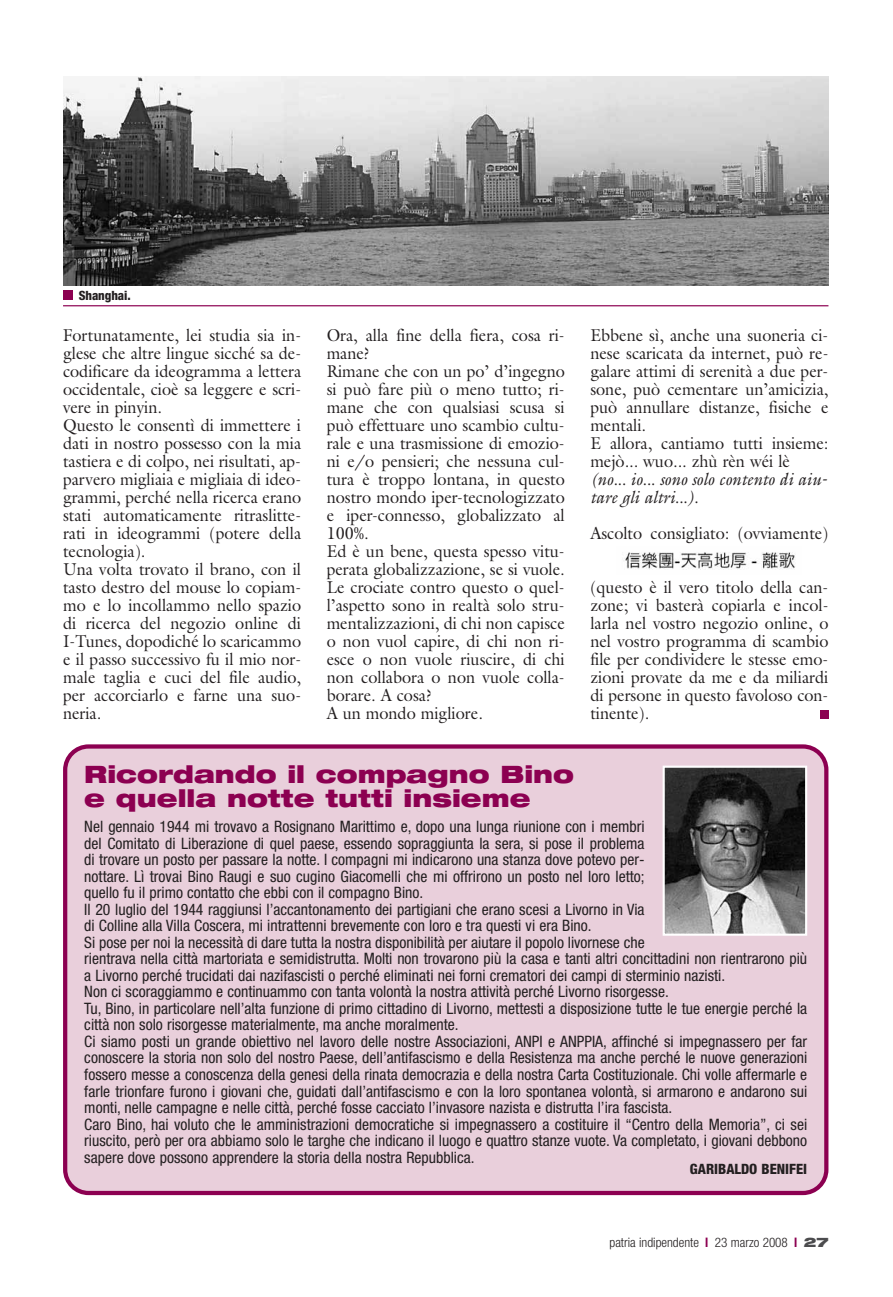
<style>
.page{position:relative;width:893px;height:1297px;background:#fff}
.page>*{position:absolute;margin:0;border:0;box-sizing:border-box;transform-origin:0 0}
.t1{font:900 expanded 24px/24px "Helvetica Neue";color:#8c0051}
.t2{font:17.25px/18px "Galliard";color:#231f20;scale:.94 1}
.t3{font:italic 17.25px/18px "Galliard";color:#231f20;scale:.94 1}
.t4{font:condensed 15.75px/16.5px "Helvetica Neue";color:#231f20}
.t5{font:800 condensed 14.25px "Helvetica Neue";color:#231f20}
.t6{font:300 condensed 13.2px "Helvetica Neue";color:#231f20}
.t7{font:800 condensed 12.75px "Helvetica Neue";letter-spacing:-.005em;color:#231f20}
.s1{font-weight:700;color:#8c0051}
.s2{font-weight:900;font-stretch:expanded;color:#4c4c4e}
</style>
<div class="page">
<div style="left:820px;top:710px;width:8px;height:9px;background:#8c0051"></div>
<hr style="left:63px;top:305px;width:765px;height:1px;background:#8c0051">
<div style="left:63px;top:291px;width:9px;height:9px;background:#8c0051"></div>
<img style="left:63px;top:77px;width:765px;height:208px">
<div style="left:63px;top:744px;width:765px;height:451px;background:#e9cfdb"></div>
<img style="left:623px;top:552px;width:172px;height:18px">
<img style="left:666px;top:769px;width:138px;height:164px">
<div style="left:663px;top:766px;width:144px;height:170px;border:2px solid #fff"></div>
<p class="t7" style="left:79px;top:291px;width:54px">Shanghai.</p>
<p class="t2" style="left:63px;top:328px;width:255px">Fortunatamente, lei studia sia in&shy;glese che altre lingue sicché sa de&shy;codificare da ideogramma a lettera occidentale, cioè sa leggere e scri&shy;vere in pinyin.<br>Questo le consentì di immettere i dati in nostro possesso con la mia tastiera e di colpo, nei risultati, ap&shy;parvero migliaia e migliaia di ideo&shy;grammi, perché nella ricerca erano stati automaticamente ritraslitte&shy;rati in ideogrammi (potere della tecnologia).<br>Una volta trovato il brano, con il tasto destro del mouse lo copiam&shy;mo e lo incollammo nello spazio di ricerca del negozio online di<br>I-Tunes, dopodiché lo scaricammo e il passo successivo fu il mio nor&shy;male taglia e cuci del file audio, per accorciarlo e farne una suo&shy;neria.</p>
<p class="t2" style="left:327px;top:328px;width:255px">Ora, alla fine della fiera, cosa ri&shy;mane?<br>Rimane che con un po’ d’ingegno si può fare più o meno tutto; ri&shy;mane che con qualsiasi scusa si può effettuare uno scambio cultu&shy;rale e una trasmissione di emozio&shy;ni e/o pensieri; che nessuna cul&shy;tura è troppo lontana, in questo nostro mondo iper-tecnologizzato e iper-connesso, globalizzato al<br>100%.<br>Ed è un bene, questa spesso vitu&shy;perata globalizzazione, se si vuole.<br>Le crociate contro questo o quel&shy;l’aspetto sono in realtà solo stru&shy;mentalizzazioni, di chi non capisce o non vuol capire, di chi non ri&shy;esce o non vuole riuscire, di chi non collabora o non vuole colla&shy;borare. A cosa?<br>A un mondo migliore.</p>
<p class="t2" style="left:590px;top:328px;width:255px">Ebbene sì, anche una suoneria ci&shy;nese scaricata da internet, può re&shy;galare attimi di serenità a due per&shy;sone, può cementare un’amicizia, può annullare distanze, fisiche e mentali.<br>E allora, cantiamo tutti insieme: mejò... wuo... zhù rèn wéi lè</p>
<p class="t3" style="left:590px;top:472px;width:253px">(no... io... sono solo contento di aiu&shy;tare gli altri...).</p>
<p class="t2" style="left:590px;top:526px;width:255px">Ascolto consigliato: (ovviamente)</p>
<p class="t2" style="left:590px;top:580px;width:255px;text-align:justify">(questo è il vero titolo della can&shy;zone; vi basterà copiarla e incol&shy;larla nel vostro negozio online, o nel vostro programma di scambio file per condividere le stesse emo&shy;zioni provate da me e da miliardi di persone in questo favoloso con&shy;tinente).</p>
<h1 class="t1" style="left:84px;top:765px;width:491px">Ricordando il compagno Bino e quella notte tutti insieme</h1>
<p class="t4" style="left:84px;top:820px;width:724px">Nel gennaio 1944 mi trovavo a Rosignano Marittimo e, dopo una lunga riunione con i membri<br>del Comitato di Liberazione di quel paese, essendo sopraggiunta la sera, si pose il problema<br>di trovare un posto per passare la notte. I compagni mi indicarono una stanza dove potevo per-<br>nottare. Lì trovai Bino Raugi e suo cugino Giacomelli che mi offrirono un posto nel loro letto;<br>quello fu il primo contatto che ebbi con il compagno Bino.<br>Il 20 luglio del 1944 raggiunsi l’accantonamento dei partigiani che erano scesi a Livorno in Via<br>di Colline alla Villa Coscera, mi intrattenni brevemente con loro e tra questi vi era Bino.<br>Si pose per noi la necessità di dare tutta la nostra disponibilità per aiutare il popolo livornese che<br>rientrava nella città martoriata e semidistrutta. Molti non trovarono più la casa e tanti altri concittadini non rientrarono più a Livorno perché trucidati dai nazifascisti o perché eliminati nei forni crematori dei campi di sterminio nazisti.<br>Non ci scoraggiammo e continuammo con tanta volontà la nostra attività perché Livorno risorgesse.<br>Tu, Bino, in particolare nell’alta funzione di primo cittadino di Livorno, mettesti a disposizione tutte le tue energie perché la città non solo risorgesse materialmente, ma anche moralmente.<br>Ci siamo posti un grande obiettivo nel lavoro delle nostre Associazioni, ANPI e ANPPIA, affinché si impegnassero per far conoscere la storia non solo del nostro Paese, dell’antifascismo e della Resistenza ma anche perché le nuove generazioni fossero messe a conoscenza della genesi della rinata democrazia e della nostra Carta Costituzionale. Chi volle affermarle e farle trionfare furono i giovani che, guidati dall’antifascismo e con la loro spontanea volontà, si armarono e andarono sui monti, nelle campagne e nelle città, perché fosse cacciato l’invasore nazista e distrutta l’ira fascista.<br>Caro Bino, hai voluto che le amministrazioni democratiche si impegnassero a costituire il “Centro della Memoria”, ci sei riuscito, però per ora abbiamo solo le targhe che indicano il luogo e quattro stanze vuote. Va completato, i giovani debbono sapere dove possono apprendere la storia della nostra Repubblica.</p>
<p class="t5" style="left:690px;top:1164px;width:119px">GARIBALDO BENIFEI</p>
<p class="t6" style="left:609px;top:1238px;width:220px">patria indipendente <span class="s1">l</span> 23 marzo 2008 <span class="s1">l</span> <span class="s2">27</span></p>
</div>
